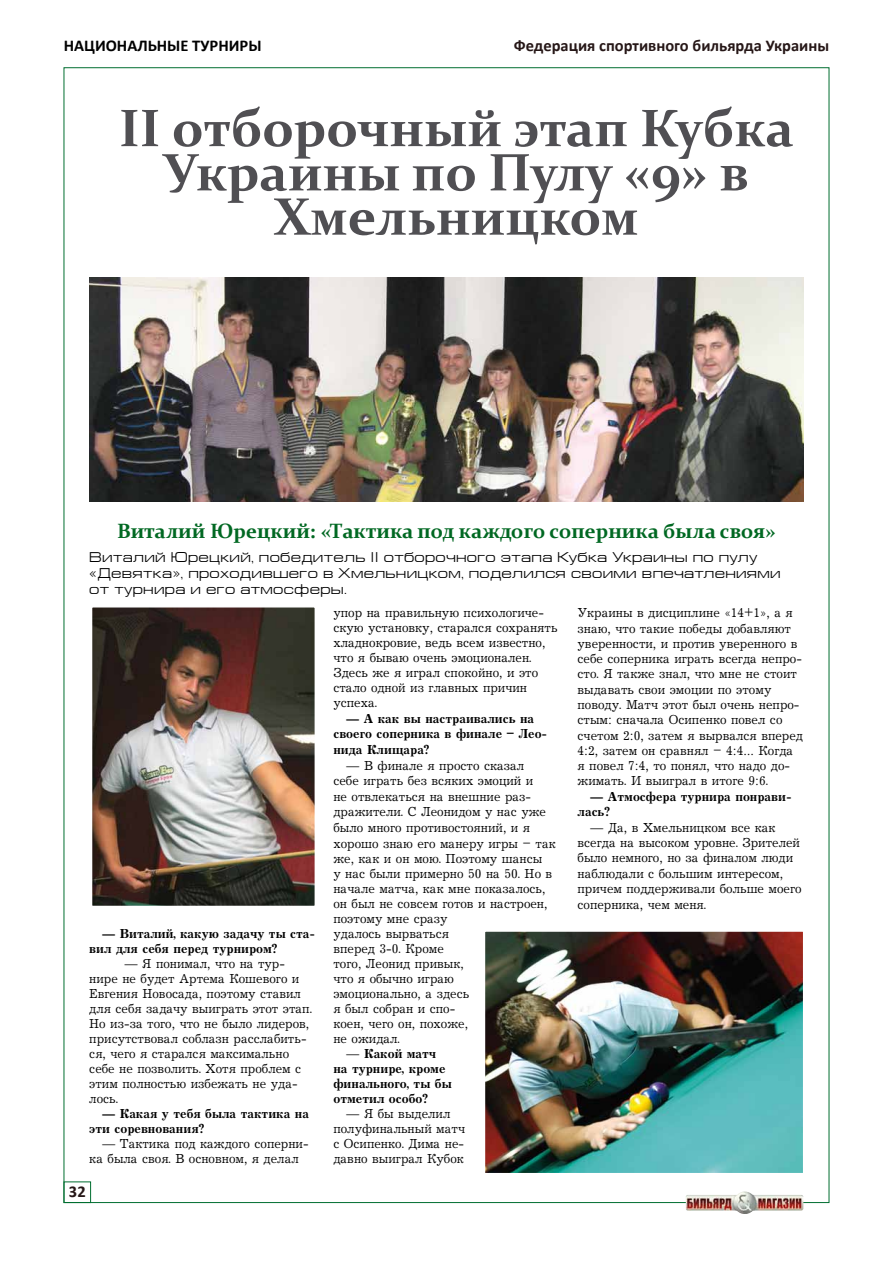
<style>
.page{position:relative;width:893px;height:1263px;background:#fff}
.page>*{position:absolute;margin:0;border:0;box-sizing:border-box;transform-origin:0 0}
.t1{font:700 52.95px/44.2px "Constantia";color:#504f53;text-align:center}
.t2{font:700 20.7px "Constantia";color:#006822}
.t3{font:700 16.5px "Calibri";color:#261717}
.t4{font:700 16.5px "Calibri";color:#000}
.t5{font:14.25px/15.8px "Europe Ext";letter-spacing:.02em;color:#000}
.t6{font:13.5px/15px "Journal";color:#000;scale:.94 1}
.t7{font:700 13.5px/15px "Journal";color:#000;scale:.94 1}
.s1{font-weight:400}
</style>
<div class="page">
<img style="left:686px;top:1191px;width:117px;height:23px">
<div style="left:64px;top:1182px;width:27px;height:21px;border:1px solid #006e30"></div>
<img style="left:89px;top:277px;width:715px;height:225px">
<img style="left:94px;top:609px;width:219px;height:295px">
<div style="left:91px;top:606px;width:225px;height:301px;border:2px solid #fff"></div>
<img style="left:487px;top:933px;width:314px;height:238px">
<div style="left:484px;top:930px;width:320px;height:244px;border:2px solid #fff"></div>
<p class="t4" style="left:64px;top:35px;width:199px">НАЦИОНАЛЬНЫЕ ТУРНИРЫ</p>
<p class="t3" style="left:514px;top:35px;width:317px">Федерация спортивного бильярда Украины</p>
<h1 class="t1" style="left:119px;top:103px;width:676px">II отборочный этап Кубка<br>Украины по Пулу «9» в<br>Хмельницком</h1>
<h2 class="t2" style="left:117px;top:517px;width:660px">Виталий Юрецкий: «Тактика под каждого соперника была своя»</h2>
<p class="t5" style="left:89px;top:549px;width:693px">Виталий Юрецкий, победитель II отборочного этапа Кубка Украины по пулу «Девятка», проходившего в Хмельницком, поделился своими впечатлениями от турнира и его атмосферы.</p>
<p class="t7" style="left:89px;top:926px;width:242px;text-indent:13px">— Виталий, какую задачу ты ста&shy;вил для себя перед турниром?</p>
<p class="t6" style="left:89px;top:956px;width:238px;text-indent:35px">— Я понимал, что на тур&shy;нире не будет Артема Кошевого и<br>Евгения Новосада, поэтому ставил для себя задачу выиграть этот этап.<br>Но из-за того, что не было лидеров, присутствовал соблазн расслабить&shy;ся, чего я старался максимально себе не позволить. Хотя проблем с этим полностью избежать не уда&shy;лось.</p>
<p class="t7" style="left:89px;top:1106px;width:235px;text-indent:13px">— Какая у тебя была тактика на эти соревнования?</p>
<p class="t6" style="left:89px;top:1136px;width:235px;text-indent:13px">— Тактика под каждого соперни&shy;ка была своя. В основном, я делал</p>
<p class="t3" style="left:69px;top:1181px;width:18px">32</p>
<p class="t6" style="left:333px;top:606px;width:240px">упор на правильную психологиче&shy;скую установку, старался сохранять хладнокровие, ведь всем известно, что я бываю очень эмоционален.<br>Здесь же я играл спокойно, и это стало одной из главных причин успеха.</p>
<p class="t7" style="left:333px;top:711px;width:229px;line-height:15.6px;text-indent:13px">— А как вы настраивались на своего соперника в финале – Лео&shy;нида Клищара?</p>
<p class="t6" style="left:333px;top:758px;width:238px;text-indent:13px">— В финале я просто сказал<br>себе играть без всяких эмоций и<br>не отвлекаться на внешние раз&shy;дражители. С Леонидом у нас уже было много противостояний, и я хорошо знаю его манеру игры – так же, как и он мою. Поэтому шансы<br>у нас были примерно 50 на 50. Но в начале матча, как мне показалось, он был не совсем готов и настроен, поэтому мне сразу<br>удалось вырваться<br>вперед 3-0. Кроме<br>того, Леонид привык,<br>что я обычно играю<br>эмоционально, а здесь<br>я был собран и спо-<br>коен, чего он, похоже,<br>не ожидал.</p>
<p class="t7" style="left:333px;top:1046px;width:127px;text-indent:13px"><span class="s1">—</span> Какой матч на турнире, кроме финального, ты бы отметил особо?</p>
<p class="t6" style="left:333px;top:1106px;width:142px;text-align:center">— Я бы выделил полуфинальный матч с Осипенко. Дима не&shy;давно выиграл Кубок</p>
<p class="t6" style="left:578px;top:605px;width:241px">Украины в дисциплине «14+1», а я знаю, что такие победы добавляют уверенности, и против уверенного в себе соперника играть всегда непро&shy;сто. Я также знал, что мне не стоит выдавать свои эмоции по этому поводу. Матч этот был очень непро&shy;стым: сначала Осипенко повел со счетом 2:0, затем я вырвался вперед 4:2, затем он сравнял – 4:4… Когда я повел 7:4, то понял, что надо до&shy;жимать. И выиграл в итоге 9:6.</p>
<p class="t7" style="left:578px;top:789px;width:229px;text-indent:13px">— Атмосфера турнира понрави&shy;лась?</p>
<p class="t6" style="left:578px;top:820px;width:240px;line-height:15.5px;text-indent:13px">— Да, в Хмельницком все как всегда на высоком уровне. Зрителей было немного, но за финалом люди наблюдали с большим интересом, причем поддерживали больше моего соперника, чем меня.</p>
</div>
